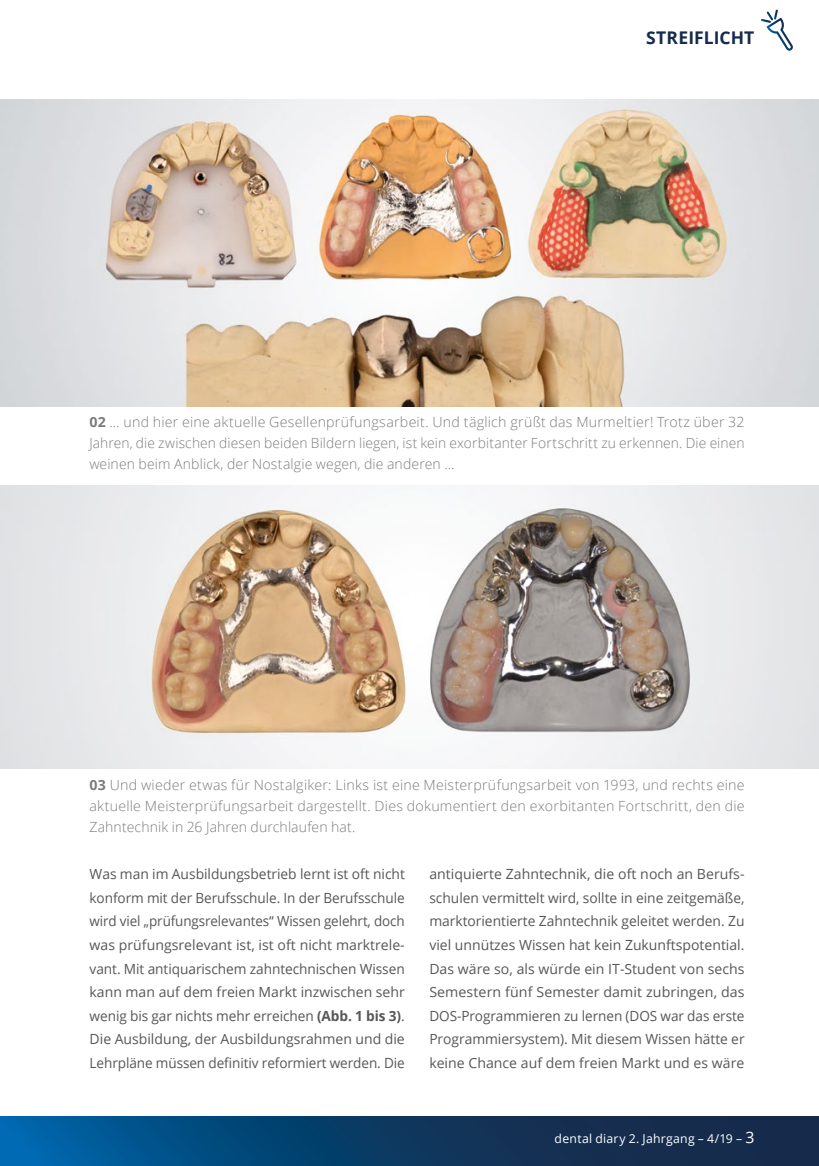
<style>
.page{position:relative;width:819px;height:1166px;background:#fff}
.page>*{position:absolute;margin:0;border:0;box-sizing:border-box;transform-origin:0 0}
.t1{font:700 17.5px "Open Sans";letter-spacing:.005em;color:#162b4b}
.t2{font:14px/23.6px "Open Sans";color:#575756;text-align:justify}
.t3{font:300 14px/21px "Open Sans";letter-spacing:.01em;color:#7d7c7c;text-align:justify}
.t4{font:12.25px "Open Sans";letter-spacing:.02em;color:#fff}
.s1{font-weight:700}
.s2{font-size:15.75px}
</style>
<div class="page">
<img style="left:0;top:99px;width:819px;height:307px">
<img style="left:0;top:485px;width:819px;height:284px">
<svg style="left:761px;top:10px;width:32px;height:41px"></svg>
<svg style="left:0;top:1116px;width:819px;height:50px;background:#0b3e6a"></svg>
<p class="t1" style="left:646px;top:25px;width:110px">STREIFLICHT</p>
<p class="t3" style="left:89px;top:411px;width:656px"><span class="s1">02</span> … und hier eine aktuelle Gesellenprüfungsarbeit. Und täglich grüßt das Murmeltier! Trotz über 32<br>Jahren, die zwischen diesen beiden Bildern liegen, ist kein exorbitanter Fortschritt zu erkennen. Die einen weinen beim Anblick, der Nostalgie wegen, die anderen ...</p>
<p class="t3" style="left:89px;top:774px;width:656px"><span class="s1">03</span> Und wieder etwas für Nostalgiker: Links ist eine Meisterprüfungsarbeit von 1993, und rechts eine aktuelle Meisterprüfungsarbeit dargestellt. Dies dokumentiert den exorbitanten Fortschritt, den die Zahntechnik in 26 Jahren durchlaufen hat.</p>
<p class="t2" style="left:90px;top:862px;width:317px">Was man im Ausbildungsbetrieb lernt ist oft nicht konform mit der Berufsschule. In der Berufsschule wird viel „prüfungsrelevantes“ Wissen gelehrt, doch was prüfungsrelevant ist, ist oft nicht marktrele&shy;vant. Mit antiquarischem zahntechnischen Wissen kann man auf dem freien Markt inzwischen sehr wenig bis gar nichts mehr erreichen <span class="s1">(Abb. 1 bis 3)</span>.<br>Die Ausbildung, der Ausbildungsrahmen und die Lehrpläne müssen definitiv reformiert werden. Die</p>
<p class="t2" style="left:429px;top:862px;width:317px">antiquierte Zahntechnik, die oft noch an Berufs&shy;schulen vermittelt wird, sollte in eine zeitgemäße, marktorientierte Zahntechnik geleitet werden. Zu viel unnützes Wissen hat kein Zukunftspotential.<br>Das wäre so, als würde ein IT-Student von sechs Semestern fünf Semester damit zubringen, das DOS-Programmieren zu lernen (DOS war das erste Programmiersystem). Mit diesem Wissen hätte er keine Chance auf dem freien Markt und es wäre</p>
<p class="t4" style="left:554px;top:1130px;width:201px">dental diary 2. Jahrgang – 4/19 – <span class="s2">3</span></p>
</div>
